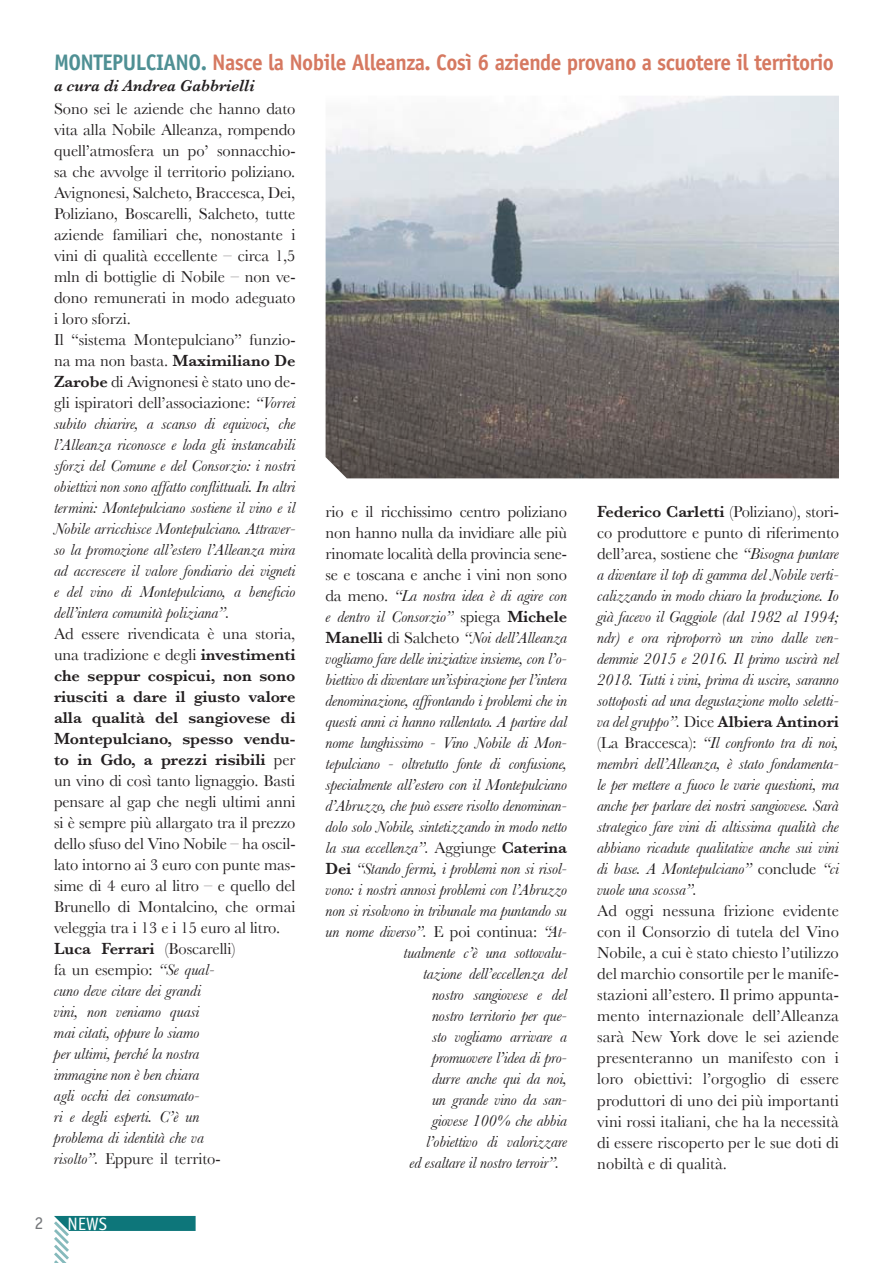
<style>
.page{position:relative;width:893px;height:1263px;background:#fff}
.page>*{position:absolute;margin:0;border:0;box-sizing:border-box;transform-origin:0 0}
.t1{font:700 22.5px "Officina Sans Std";letter-spacing:-.025em;color:#d67961;scale:.95 1}
.t2{font:18px "Officina Sans Std";color:#fff}
.t3{font:18px "Officina Sans Std";color:#76787b}
.t4{font:16.5px/21px "Baskerville";letter-spacing:-.005em;color:#231f20}
.t5{font:italic 16.5px/21px "Baskerville";letter-spacing:-.01em;color:#231f20;text-align:justify}
.t6{font:italic 600 16.5px "Baskerville";color:#231f20}
.s1{color:#4f9094}
.s2{font-weight:600}
.s3{font-style:italic}
.s4{font-style:normal}
.s5{font-weight:600;font-style:normal}
</style>
<div class="page">
<svg style="left:54px;top:1216px;width:142px;height:47px"></svg>
<img style="left:326px;top:96px;width:513px;height:382px">
<h1 class="t1" style="left:54px;top:49px;width:823px"><span class="s1">MONTEPULCIANO.</span> Nasce la Nobile Alleanza. Così 6 aziende provano a scuotere il territorio</h1>
<p class="t6" style="left:54px;top:76px;width:202px">a cura di Andrea Gabbrielli</p>
<p class="t4" style="left:54px;top:98px;width:243px">Sono sei le aziende che hanno dato vita alla Nobile Alleanza, rompendo quell’atmosfera un po’ sonnacchio&shy;sa che avvolge il territorio poliziano.<br>Avignonesi, Salcheto, Braccesca, Dei, Poliziano, Boscarelli, Salcheto, tutte aziende familiari che, nonostante i vini di qualità eccellente – circa 1,5 mln di bottiglie di Nobile – non ve&shy;dono remunerati in modo adeguato i loro sforzi.<br>Il “sistema Montepulciano” funzio&shy;na ma non basta. <span class="s2">Maximiliano De Zarobe</span> di Avignonesi è stato uno de&shy;gli ispiratori dell’associazione: <span class="s3">“Vorrei subito chiarire, a scanso di equivoci, che l’Alleanza riconosce e loda gli instancabili sforzi del Comune e del Consorzio: i nostri obiettivi non sono affatto conflittuali. In altri termini: Montepulciano sostiene il vino e il Nobile arricchisce Montepulciano. Attraver&shy;so la promozione all’estero l’Alleanza mira ad accrescere il valore fondiario dei vigneti e del vino di Montepulciano, a beneficio dell’intera comunità poliziana”.</span></p>
<p class="t4" style="left:54px;top:623px;width:243px">Ad essere rivendicata è una storia, una tradizione e degli <span class="s2">investimenti che seppur cospicui, non sono riusciti a dare il giusto valore alla qualità del sangiovese di<br>Montepulciano, spesso vendu&shy;to in Gdo, a prezzi risibili</span> per un vino di così tanto lignaggio. Basti pensare al gap che negli ultimi anni si è sempre più allargato tra il prezzo dello sfuso del Vino Nobile – ha oscil&shy;lato intorno ai 3 euro con punte mas&shy;sime di 4 euro al litro – e quello del<br>Brunello di Montalcino, che ormai veleggia tra i 13 e i 15 euro al litro.<br><span class="s2">Luca Ferrari</span> (Boscarelli)<br>fa un esempio: <span class="s3">“Se qual-<br>cuno deve citare dei grandi<br>vini, non veniamo quasi<br>mai citati, oppure lo siamo<br>per ultimi, perché la nostra<br>immagine non è ben chiara<br>agli occhi dei consumato-<br>ri e degli esperti. C’è un<br>problema di identità che va<br>risolto”.</span> Eppure il territo-</p>
<p class="t4" style="left:326px;top:501px;width:243px">rio e il ricchissimo centro poliziano</p>
<p class="t4" style="left:326px;top:522px;width:243px">non hanno nulla da invidiare alle più</p>
<p class="t4" style="left:326px;top:543px;width:243px">rinomate località della provincia sene-</p>
<p class="t4" style="left:326px;top:564px;width:243px">se e toscana e anche i vini non sono</p>
<p class="t5" style="left:326px;top:585px;width:243px"><span class="s4">da meno.</span> “La nostra idea è di agire con</p>
<p class="t5" style="left:326px;top:606px;width:243px">e dentro il Consorzio” <span class="s4">spiega</span> <span class="s5">Michele</span></p>
<p class="t5" style="left:326px;top:627px;width:243px"><span class="s5">Manelli</span> <span class="s4">di Salcheto</span> “Noi dell’Alleanza</p>
<p class="t5" style="left:326px;top:648px;width:243px">vogliamo fare delle iniziative insieme, con l’o-</p>
<p class="t5" style="left:326px;top:669px;width:243px">biettivo di diventare un’ispirazione per l’intera</p>
<p class="t5" style="left:326px;top:690px;width:243px">denominazione, affrontando i problemi che in</p>
<p class="t5" style="left:326px;top:711px;width:243px">questi anni ci hanno rallentato. A partire dal</p>
<p class="t5" style="left:326px;top:732px;width:243px">nome lunghissimo - Vino Nobile di Mon-</p>
<p class="t5" style="left:326px;top:753px;width:243px">tepulciano - oltretutto fonte di confusione,</p>
<p class="t5" style="left:326px;top:774px;width:243px">specialmente all’estero con il Montepulciano</p>
<p class="t5" style="left:326px;top:795px;width:243px">d’Abruzzo, che può essere risolto denominan-</p>
<p class="t5" style="left:326px;top:816px;width:243px">dolo solo Nobile, sintetizzando in modo netto</p>
<p class="t5" style="left:326px;top:837px;width:243px">la sua eccellenza”. <span class="s4">Aggiunge</span> <span class="s5">Caterina</span></p>
<p class="t5" style="left:326px;top:858px;width:243px"><span class="s5">Dei</span> “Stando fermi, i problemi non si risol-</p>
<p class="t5" style="left:326px;top:879px;width:243px">vono: i nostri annosi problemi con l’Abruzzo</p>
<p class="t5" style="left:326px;top:900px;width:243px">non si risolvono in tribunale ma puntando su</p>
<p class="t5" style="left:326px;top:921px;width:243px">un nome diverso”. <span class="s4">E poi continua:</span> “At-</p>
<p class="t5" style="left:404px;top:942px;width:165px">tualmente c’è una sottovalu-</p>
<p class="t5" style="left:423px;top:963px;width:145px">tazione dell’eccellenza del</p>
<p class="t5" style="left:432px;top:984px;width:136px">nostro sangiovese e del</p>
<p class="t5" style="left:432px;top:1005px;width:136px">nostro territorio per que-</p>
<p class="t5" style="left:432px;top:1026px;width:137px">sto vogliamo arrivare a</p>
<p class="t5" style="left:432px;top:1047px;width:136px">promuovere l’idea di pro-</p>
<p class="t5" style="left:432px;top:1068px;width:136px">durre anche qui da noi,</p>
<p class="t5" style="left:432px;top:1089px;width:136px">un grande vino da san-</p>
<p class="t5" style="left:432px;top:1110px;width:136px">giovese 100% che abbia</p>
<p class="t5" style="left:426px;top:1131px;width:143px">l’obiettivo di valorizzare</p>
<p class="t5" style="left:410px;top:1152px;width:151px">ed esaltare il nostro terroir”.</p>
<p class="t5" style="left:597px;top:501px;width:243px"><span class="s5">Federico Carletti</span> <span class="s4">(Poliziano), stori&shy;co produttore e punto di riferimento dell’area, sostiene che</span> “Bisogna puntare a diventare il top di gamma del Nobile verti&shy;calizzando in modo chiaro la produzione. Io già facevo il Gaggiole (dal 1982 al 1994; ndr) e ora riproporrò un vino dalle ven&shy;demmie 2015 e 2016. Il primo uscirà nel 2018. Tutti i vini, prima di uscire, saranno sottoposti ad una degustazione molto seletti&shy;va del gruppo”. <span class="s4">Dice</span> <span class="s5">Albiera Antinori </span><span class="s4">(La Braccesca):</span> “Il confronto tra di noi, membri dell’Alleanza, è stato fondamenta&shy;le per mettere a fuoco le varie questioni, ma anche per parlare dei nostri sangiovese. Sarà strategico fare vini di altissima qualità che abbiano ricadute qualitative anche sui vini di base. A Montepulciano” <span class="s4">conclude</span> “ci vuole una scossa”.</p>
<p class="t4" style="left:597px;top:900px;width:243px;text-align:justify">Ad oggi nessuna frizione evidente con il Consorzio di tutela del Vino Nobile, a cui è stato chiesto l’utilizzo del marchio consortile per le manife&shy;stazioni all’estero. Il primo appunta&shy;mento internazionale dell’Alleanza sarà New York dove le sei aziende presenteranno un manifesto con i loro obiettivi: l’orgoglio di essere produttori di uno dei più importanti vini rossi italiani, che ha la necessità di essere riscoperto per le sue doti di nobiltà e di qualità.</p>
<p class="t3" style="left:34px;top:1212px;width:10px">2</p>
<p class="t2" style="left:67px;top:1213px;width:41px">NEWS</p>
</div>
